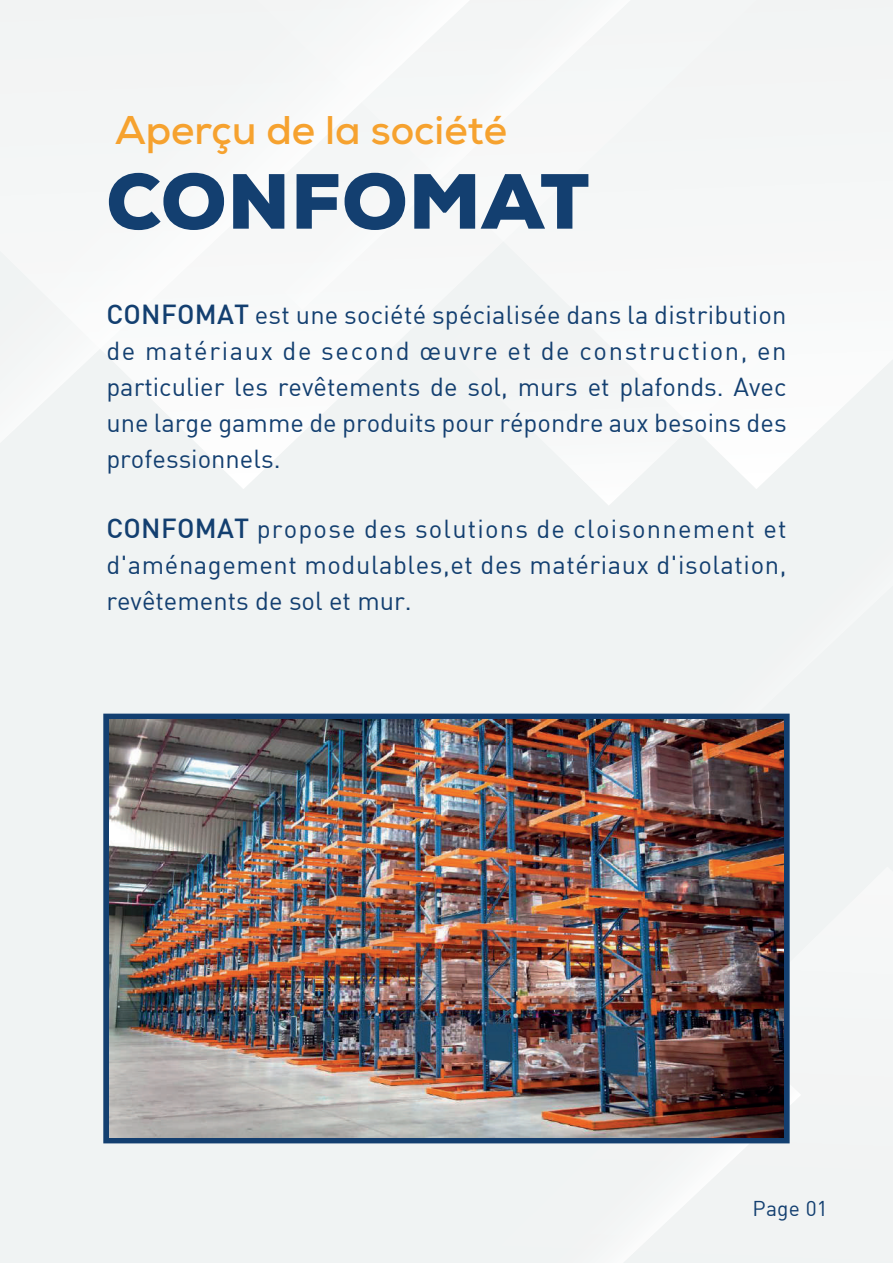
<style>
.page{position:relative;width:893px;height:1263px;background:#edf0f0}
.page>*{position:absolute;margin:0;border:0;box-sizing:border-box;transform-origin:0 0}
.t1{font:900 78px "Nexa";letter-spacing:.015em;color:#133f70}
.t2{font:700 40.05px "Nexa";color:#f6a22f}
.t3{font:25.5px/36px "DIN";color:#133f70;text-align:justify}
.t4{font:21px "DIN";letter-spacing:.01em;color:#133f70}
.s1{font-weight:500;font-size:27px}
</style>
<div class="page">
<svg style="left:197px;top:443px;width:60px;height:46px"></svg>
<div style="left:0;top:155px;width:257px;height:288px;background:#f7f8f8"></div>
<div style="left:257px;top:310px;width:173px;height:166px;background:#f8f9f9"></div>
<svg style="left:553px;top:312px;width:71px;height:193px"></svg>
<div style="left:250px;top:0;width:380px;height:310px;background:#f6f7f7"></div>
<svg style="left:624px;top:283px;width:269px;height:431px"></svg>
<svg style="left:519px;top:1085px;width:282px;height:178px"></svg>
<div style="left:103px;top:714px;width:687px;height:429px;border:6px solid #133f70"></div>
<img style="left:109px;top:719px;width:675px;height:419px">
<h2 class="t2" style="left:115px;top:105px;width:394px">Aperçu de la société</h2>
<h1 class="t1" style="left:106px;top:151px;width:485px">CONFOMAT</h1>
<p class="t3" style="left:106px;top:296px;width:682px"><span class="s1">CONFOMAT</span> est une société spécialisée dans la distribution de matériaux de second œuvre et de construction, en particulier les revêtements de sol, murs et plafonds. Avec une large gamme de produits pour répondre aux besoins des professionnels.</p>
<p class="t3" style="left:106px;top:510px;width:682px"><span class="s1">CONFOMAT</span> propose des solutions de cloisonnement et d'aménagement modulables,et des matériaux d'isolation, revêtements de sol et mur.</p>
<p class="t4" style="left:753px;top:1195px;width:77px">Page 01</p>
</div>
